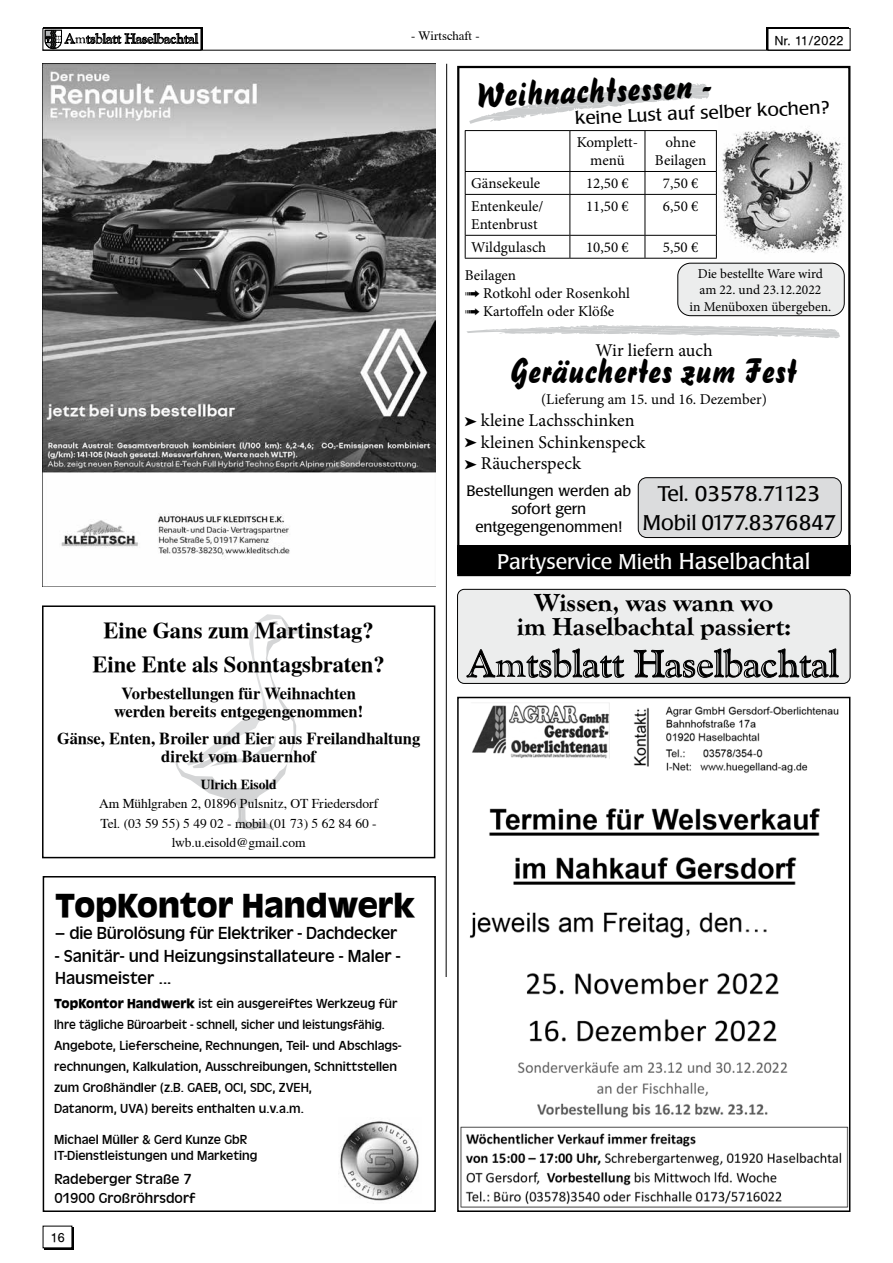
<style>
.page{position:relative;width:893px;height:1263px;background:#fff}
.page>*{position:absolute;margin:0;border:0;box-sizing:border-box;transform-origin:0 0}
.t1{font:34.5px "Brush 738 BT Regular A";color:#000;scale:1.05 1}
.t2{font:700 34.5px "Antigone";color:#000}
.t3{font:25.5px "Goudy Old Style Xbold";color:#000}
.t4{font:22.5px "Roman PS Bold";color:#000}
.t5{font:21px/28.5px "Poppl Laudatio";color:#000;text-align:center}
.t6{font:21px "Poppl Laudatio";color:#fff}
.t7{font:18px/22.5px "Antigone";letter-spacing:-.005em;color:#000}
.t8{font:18px/21.6px "Minion Pro";color:#000}
.t9{font:18px "Poppl Laudatio";color:#000;scale:1.05 1}
.t10{font:16.5px/18px "Roman PS Bold";letter-spacing:-.005em;color:#000;text-align:center}
.t11{font:15px/18px "Minion Pro";color:#000;text-align:center}
.t12{font:15px/18px "Poppl Laudatio";color:#000;text-align:center}
.t13{font:15px/19.5px "Antigone";color:#000}
.t14{font:13.5px/21px "Antigone";color:#000}
.t15{font:13.5px/19.5px "Roman";color:#000;text-align:center}
.t16{font:13.5px/16.2px "Minion Pro";color:#000;text-align:center}
.t17{font:13.5px "Sans";color:#000}
.t18{font:13.5px "Roman PS Bold";letter-spacing:-.005em;color:#000}
.t19{font:12.75px "Roman";color:#000}
.s1{font-size:22.5px}
.s2{font-weight:700}
</style>
<div class="page">
<svg style="left:44px;top:27px;width:159px;height:22px"></svg>
<div style="left:43px;top:28px;width:158px;height:23px;border:1px solid #000"></div>
<svg style="left:45px;top:30px;width:153px;height:19px"></svg>
<div style="left:766px;top:27px;width:83px;height:22px;background:#000"></div>
<div style="left:768px;top:28px;width:82px;height:22px;background:#fff"></div>
<div style="left:768px;top:28px;width:82px;height:23px;border:1px solid #000"></div>
<hr style="left:43px;top:50px;width:807px;height:1px;background:#000">
<div style="left:44px;top:1227px;width:30px;height:22px;background:#000"></div>
<div style="left:43px;top:1226px;width:29px;height:22px;background:#fff"></div>
<svg style="left:469px;top:83px;width:240px;height:41px"></svg>
<img style="left:722px;top:129px;width:123px;height:124px">
<svg style="left:446px;top:63px;width:1px;height:914px"></svg>
<img style="left:340px;top:1121px;width:79px;height:80px">
<div style="left:43px;top:876px;width:393px;height:336px;border:2px solid #000"></div>
<div style="left:458px;top:589px;width:392px;height:94px;background:#eceded;border-radius:7px"></div>
<div style="left:457px;top:589px;width:393px;height:95px;border:1px solid #000;border-radius:7px"></div>
<svg style="left:634px;top:649px;width:204px;height:28px"></svg>
<svg style="left:467px;top:649px;width:157px;height:28px"></svg>
<img style="left:460px;top:703px;width:387px;height:505px">
<div style="left:457px;top:697px;width:393px;height:515px;border:2px solid #000"></div>
<img style="left:43px;top:64px;width:393px;height:492px">
<svg style="left:176px;top:614px;width:126px;height:216px"></svg>
<div style="left:42px;top:605px;width:393px;height:253px;border:2px solid #000"></div>
<div style="left:457px;top:545px;width:393px;height:29px;background:#000"></div>
<div style="left:457px;top:66px;width:393px;height:510px;border:2px solid #000"></div>
<hr style="left:465px;top:130px;width:105px;height:1px;background:#000">
<hr style="left:465px;top:131px;width:1px;height:40px;background:#000">
<hr style="left:570px;top:130px;width:75px;height:1px;background:#000">
<hr style="left:569px;top:131px;width:1px;height:40px;background:#000">
<hr style="left:645px;top:130px;width:72px;height:1px;background:#000">
<hr style="left:645px;top:131px;width:1px;height:40px;background:#000">
<hr style="left:716px;top:131px;width:1px;height:40px;background:#000">
<hr style="left:465px;top:171px;width:105px;height:1px;background:#000">
<svg style="left:465px;top:172px;width:1px;height:22px"></svg>
<hr style="left:570px;top:171px;width:75px;height:1px;background:#000">
<svg style="left:569px;top:172px;width:1px;height:22px"></svg>
<hr style="left:645px;top:171px;width:72px;height:1px;background:#000">
<svg style="left:645px;top:172px;width:1px;height:22px"></svg>
<svg style="left:716px;top:172px;width:1px;height:22px"></svg>
<hr style="left:465px;top:194px;width:105px;height:1px;background:#000">
<hr style="left:465px;top:195px;width:1px;height:40px;background:#000">
<hr style="left:570px;top:194px;width:75px;height:1px;background:#000">
<hr style="left:569px;top:195px;width:1px;height:40px;background:#000">
<hr style="left:645px;top:194px;width:72px;height:1px;background:#000">
<hr style="left:645px;top:195px;width:1px;height:40px;background:#000">
<hr style="left:716px;top:195px;width:1px;height:40px;background:#000">
<hr style="left:465px;top:235px;width:105px;height:1px;background:#000">
<svg style="left:465px;top:236px;width:1px;height:22px"></svg>
<hr style="left:570px;top:235px;width:75px;height:1px;background:#000">
<svg style="left:569px;top:236px;width:1px;height:22px"></svg>
<hr style="left:645px;top:235px;width:72px;height:1px;background:#000">
<svg style="left:645px;top:236px;width:1px;height:22px"></svg>
<svg style="left:716px;top:236px;width:1px;height:22px"></svg>
<hr style="left:465px;top:258px;width:105px;height:1px;background:#000">
<hr style="left:570px;top:258px;width:75px;height:1px;background:#000">
<hr style="left:645px;top:258px;width:72px;height:1px;background:#000">
<div style="left:638px;top:478px;width:203px;height:59px;background:#dbdcdd;border-radius:9px"></div>
<div style="left:638px;top:477px;width:204px;height:61px;border:1px solid #000;border-radius:9px"></div>
<svg style="left:467px;top:325px;width:373px;height:13px"></svg>
<div style="left:678px;top:263px;width:166px;height:53px;background:#eceded;border-radius:13px"></div>
<div style="left:677px;top:263px;width:168px;height:53px;border:1px solid #000;border-radius:13px"></div>
<p class="t19" style="left:411px;top:29px;width:70px">- Wirtschaft -</p>
<p class="t17" style="left:774px;top:33px;width:71px">Nr. 11/2022</p>
<h1 class="t1" style="left:476px;top:73px;width:226px;rotate:-2deg">Weihnachtsessen -</h1>
<h3 class="t9" style="left:574px;top:107px;width:244px;rotate:-2deg">keine Lust auf selber kochen?</h3>
<p class="t11" style="left:577px;top:134px;width:63px">Komplett&shy;menü</p>
<p class="t11" style="left:655px;top:134px;width:53px">ohne<br>Beilagen</p>
<p class="t11" style="left:471px;top:175px;width:71px">Gänsekeule</p>
<p class="t11" style="left:586px;top:175px;width:44px">12,50 €</p>
<p class="t11" style="left:663px;top:175px;width:37px">7,50 €</p>
<p class="t11" style="left:471px;top:198px;width:74px;text-align:left">Entenkeule/<br>Entenbrust</p>
<p class="t11" style="left:586px;top:198px;width:44px">11,50 €</p>
<p class="t11" style="left:663px;top:198px;width:37px">6,50 €</p>
<p class="t11" style="left:471px;top:238px;width:77px">Wildgulasch</p>
<p class="t11" style="left:586px;top:238px;width:44px">10,50 €</p>
<p class="t11" style="left:663px;top:238px;width:37px">5,50 €</p>
<p class="t11" style="left:483px;top:266px;width:148px;text-align:left;text-indent:-18px">Beilagen<br>Rotkohl oder Rosenkohl<br>Kartoffeln oder Klöße</p>
<h3 class="t8" style="left:595px;top:339px;width:119px">Wir liefern auch</h3>
<h1 class="t1" style="left:510px;top:349px;width:275px">Geräuchertes zum Fest</h1>
<p class="t11" style="left:541px;top:391px;width:227px">(Lieferung am 15. und 16. Dezember)</p>
<h3 class="t8" style="left:481px;top:410px;width:166px">kleine Lachsschinken kleinen Schinkenspeck<br>Räucherspeck</h3>
<h3 class="t5" style="left:643px;top:480px;width:195px">Tel. 03578.71123<br>Mobil 0177.8376847</h3>
<p class="t16" style="left:690px;top:266px;width:143px">Die bestellte Ware wird am 22. und 23.12.2022<br>in Menüboxen übergeben.</p>
<p class="t12" style="left:466px;top:482px;width:166px">Bestellungen werden ab sofort gern entgegengenommen!</p>
<h3 class="t6" style="left:497px;top:550px;width:315px">Partyservice Mieth <span class="s1">Haselbachtal</span></h3>
<h2 class="t3" style="left:534px;top:588px;width:240px">Wissen, was wann wo</h2>
<h3 class="t4" style="left:104px;top:617px;width:272px">Eine Gans zum Martinstag?</h3>
<h2 class="t3" style="left:517px;top:612px;width:276px">im Haselbachtal passiert:</h2>
<h3 class="t4" style="left:93px;top:651px;width:294px">Eine Ente als Sonntagsbraten?</h3>
<p class="t10" style="left:114px;top:684px;width:250px">Vorbestellungen für Weihnachten werden bereits entgegengenommen!</p>
<p class="t10" style="left:57px;top:729px;width:365px">Gänse, Enten, Broiler und Eier aus Freilandhaltung direkt vom Bauernhof</p>
<p class="t18" style="left:201px;top:776px;width:77px">Ulrich Eisold</p>
<p class="t15" style="left:99px;top:794px;width:281px">Am Mühlgraben 2, 01896 Pulsnitz, OT Friedersdorf<br>Tel. (03 59 55) 5 49 02 - mobil (01 73) 5 62 84 60 - lwb.u.eisold@gmail.com</p>
<h1 class="t2" style="left:55px;top:886px;width:361px">TopKontor Handwerk</h1>
<h3 class="t7" style="left:55px;top:922px;width:344px">– die Bürolösung für Elektriker - Dachdecker</h3>
<h3 class="t7" style="left:55px;top:944px;width:347px">- Sanitär- und Heizungsinstallateure - Maler -<br>Hausmeister ...</h3>
<p class="t14" style="left:54px;top:993px;width:349px"><span class="s2">TopKontor Handwerk</span> ist ein ausgereiftes Werkzeug für Ihre tägliche Büroarbeit - schnell, sicher und leistungsfähig.<br>Angebote, Lieferscheine, Rechnungen, Teil- und Abschlags&shy;rechnungen, Kalkulation, Ausschreibungen, Schnittstellen zum Großhändler (z.B. GAEB, OCI, SDC, ZVEH,<br>Datanorm, UVA) bereits enthalten u.v.a.m.</p>
<p class="t14" style="left:54px;top:1131px;width:205px;line-height:16.2px">Michael Müller &amp; Gerd Kunze GbR<br>IT-Dienstleistungen und Marketing</p>
<p class="t13" style="left:55px;top:1169px;width:143px">Radeberger Straße 7<br>01900 Großröhrsdorf</p>
<p class="t17" style="left:51px;top:1230px;width:16px">16</p>
</div>
